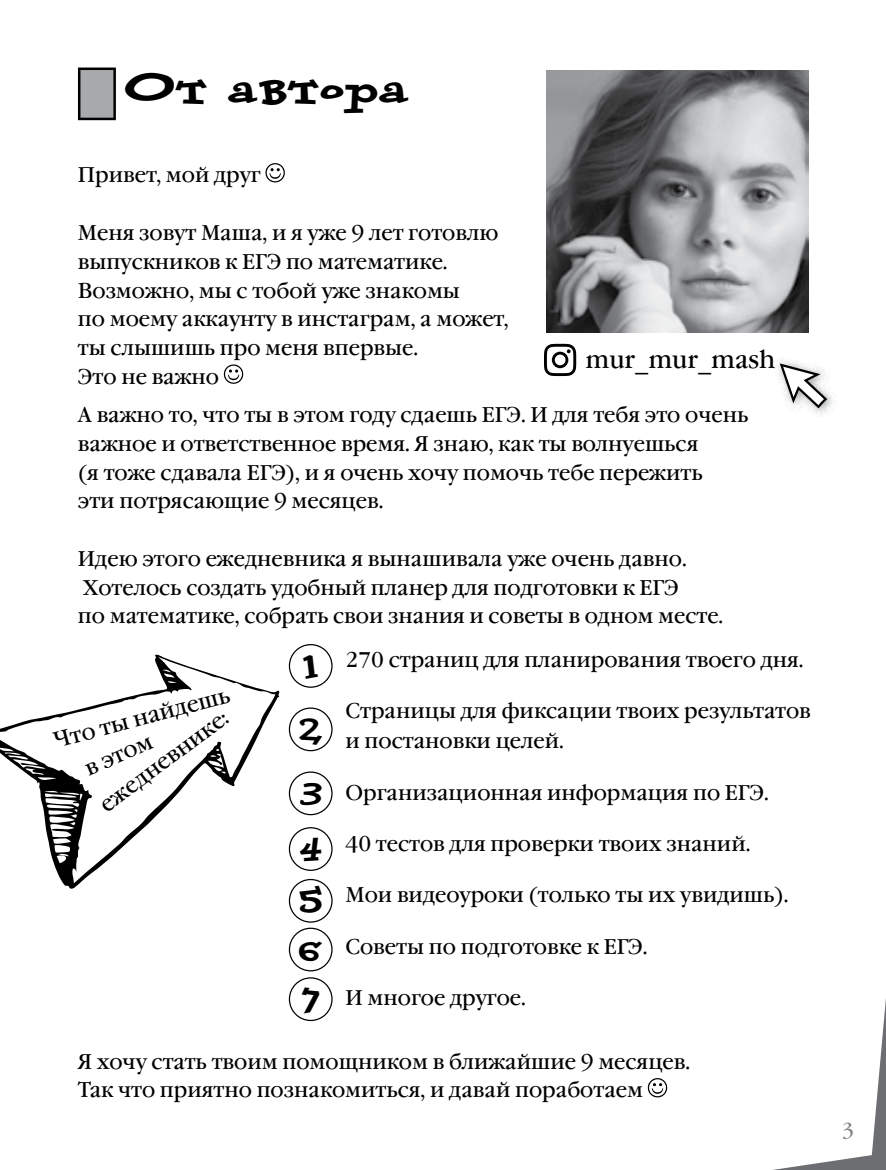
<style>
.page{position:relative;width:886px;height:1170px;background:#fff}
.page>*{position:absolute;margin:0;border:0;box-sizing:border-box;transform-origin:0 0}
.t1{font:900 43.5px "Dolores Cyr";color:#000}
.t2{font:900 37.5px/55.5px "Dolores Cyr";color:#000}
.t3{font:24.75px "Garamond Book ITC";color:#000;scale:.95 1}
.t4{font:22.5px "Garamond Book ITC";color:#000;scale:.95 1}
.t5{font:21.25px/28.8px "Garamond Book ITC";color:#000;scale:.95 1}
.t6{font:20px "Garamond Book ITC";color:#808285}
</style>
<div class="page">
<svg style="left:779px;top:998px;width:107px;height:171px"></svg>
<svg style="left:78px;top:67px;width:38px;height:53px"></svg>
<svg style="left:544px;top:344px;width:32px;height:32px"></svg>
<img style="left:792px;top:392px;width:41px;height:24px">
<svg style="left:776px;top:359px;width:51px;height:49px"></svg>
<img style="left:547px;top:71px;width:262px;height:261px">
<svg style="left:265px;top:163px;width:20px;height:19px"></svg>
<svg style="left:224px;top:364px;width:19px;height:20px"></svg>
<svg style="left:289px;top:644px;width:44px;height:43px"></svg>
<svg style="left:289px;top:707px;width:44px;height:44px"></svg>
<svg style="left:289px;top:771px;width:44px;height:44px"></svg>
<svg style="left:289px;top:827px;width:44px;height:43px"></svg>
<svg style="left:289px;top:878px;width:44px;height:93px"></svg>
<svg style="left:289px;top:977px;width:44px;height:43px"></svg>
<svg style="left:648px;top:1078px;width:19px;height:19px"></svg>
<svg style="left:0;top:656px;width:275px;height:227px"></svg>
<h1 class="t1" style="left:124px;top:63px;width:287px">От автора</h1>
<p class="t5" style="left:78px;top:160px;width:194px">Привет, мой друг</p>
<p class="t5" style="left:78px;top:218px;width:455px">Меня зовут Маша, и я уже 9 лет готовлю выпускников к ЕГЭ по математике.<br>Возможно, мы с тобой уже знакомы<br>по моему аккаунту в инстаграм, а может, ты слышишь про меня впервые.<br>Это не важно</p>
<p class="t5" style="left:78px;top:400px;width:707px">А важно то, что ты в этом году сдаешь ЕГЭ. И для тебя это очень важное и ответственное время. Я знаю, как ты волнуешься<br>(я тоже сдавала ЕГЭ), и я очень хочу помочь тебе пережить<br>эти потрясающие 9 месяцев.</p>
<p class="t5" style="left:78px;top:544px;width:681px">Идею этого ежедневника я вынашивала уже очень давно.<br>Хотелось создать удобный планер для подготовки к ЕГЭ<br>по математике, собрать свои знания и советы в одном месте.</p>
<p class="t5" style="left:345px;top:645px;width:484px">270 страниц для планирования твоего дня.</p>
<p class="t5" style="left:345px;top:695px;width:491px;line-height:30px">Страницы для фиксации твоих результатов и постановки целей.</p>
<p class="t5" style="left:345px;top:777px;width:447px">Организационная информация по ЕГЭ.</p>
<p class="t5" style="left:345px;top:829px;width:428px">40 тестов для проверки твоих знаний.</p>
<p class="t5" style="left:345px;top:880px;width:468px">Мои видеоуроки (только ты их увидишь).</p>
<p class="t5" style="left:345px;top:931px;width:319px">Советы по подготовке к ЕГЭ.</p>
<p class="t5" style="left:345px;top:982px;width:191px">И многое другое.</p>
<p class="t3" style="left:585px;top:344px;width:201px">mur_mur_mash</p>
<h2 class="t2" style="left:302px;top:638px;width:18px">1</h2>
<p class="t4" style="left:51px;top:727px;width:192px;rotate:-15deg">Что ты найдешь</p>
<p class="t4" style="left:94px;top:795px;width:163px;rotate:-37deg">ежедневнике:</p>
<h2 class="t2" style="left:298px;top:701px;width:27px">2</h2>
<p class="t4" style="left:80px;top:754px;width:77px;rotate:-23deg">в этом</p>
<h2 class="t2" style="left:299px;top:767px;width:25px">3<br>4</h2>
<h2 class="t2" style="left:298px;top:870px;width:27px;line-height:54px">5<br>6</h2>
<h2 class="t2" style="left:301px;top:968px;width:21px">7</h2>
<p class="t5" style="left:78px;top:1046px;width:646px">Я хочу стать твоим помощником в ближайшие 9 месяцев.<br>Так что приятно познакомиться, и давай поработаем</p>
<p class="t6" style="left:841px;top:1117px;width:14px">3</p>
</div>
